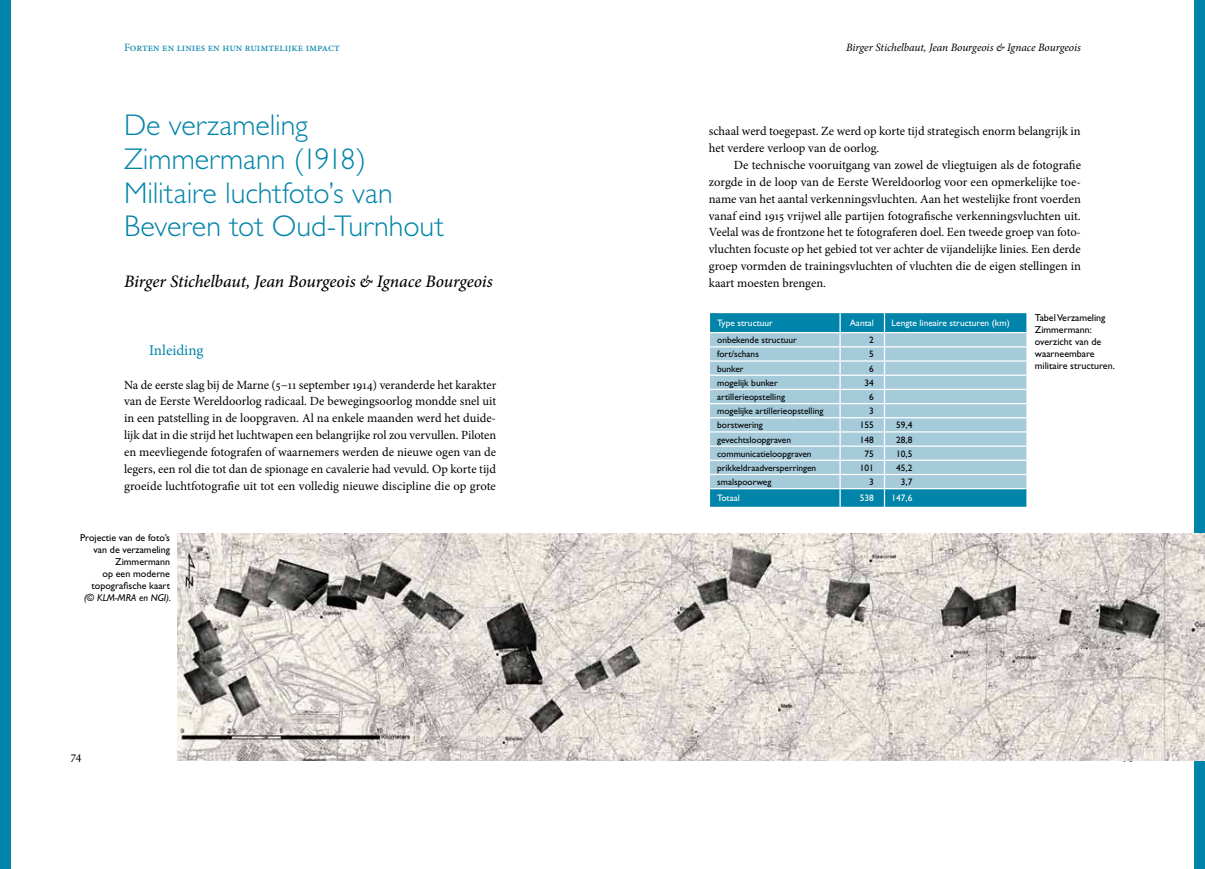
<style>
.page{position:relative;width:1205px;height:869px;background:#fff}
.page>*{position:absolute;margin:0;border:0;box-sizing:border-box;transform-origin:0 0}
.t1{font:300 30px/33.8px "Gill Sans";color:#0084a9}
.t2{font:italic 500 17.5px "Minion Pro";letter-spacing:-.005em;color:#000}
.t3{font:15px "Minion Pro";color:#0084a9}
.t4{font:12.5px/16.9px "Minion Pro";letter-spacing:-.005em;color:#000;text-align:justify}
.t5{font:italic 11.25px "Minion Pro";letter-spacing:-.005em;color:#000}
.t6{font:11.25px "Minion Pro";color:#0084a9}
.t7{font:10px/12px "Gill Sans";color:#000}
.t8{font:9.38px "Gill Sans";color:#000}
.t9{font:9.38px "Gill Sans";color:#fff}
.s1{font-style:italic}
</style>
<div class="page">
<div style="left:0;top:0;width:11px;height:868px;background:#0084a9"></div>
<div style="left:1194px;top:0;width:11px;height:868px;background:#0084a9"></div>
<svg style="left:710px;top:313px;width:316px;height:193px;background:#8ec2d3"></svg>
<hr style="left:710px;top:488px;width:130px;height:1px;background:#fff">
<hr style="left:840px;top:488px;width:44px;height:1px;background:#fff">
<hr style="left:884px;top:488px;width:142px;height:1px;background:#fff">
<img style="left:177px;top:533px;width:1028px;height:226px">
<p class="t6" style="left:124px;top:40px;width:217px">Forten en linies en hun ruimtelijke impact</p>
<p class="t1" style="left:124px;top:108px;width:321px">De verzameling<br>Zimmermann (1918)<br>Militaire luchtfoto’s van<br>Beveren tot Oud-Turnhout</p>
<p class="t2" style="left:124px;top:269px;width:370px">Birger Stichelbaut, Jean Bourgeois &amp; Ignace Bourgeois</p>
<p class="t3" style="left:149px;top:340px;width:56px">Inleiding</p>
<p class="t4" style="left:124px;top:376px;width:374px">Na de eerste slag bij de Marne (5−11 september 1914) veranderde het karakter van de Eerste Wereldoorlog radicaal. De bewegingsoorlog mondde snel uit in een patstelling in de loopgraven. Al na enkele maanden werd het duide&shy;lijk dat in die strijd het luchtwapen een belangrijke rol zou vervullen. Piloten en meevliegende fotografen of waarnemers werden de nieuwe ogen van de legers, een rol die tot dan de spionage en cavalerie had vevuld. Op korte tijd groeide luchtfotografie uit tot een volledig nieuwe discipline die op grote</p>
<p class="t7" style="left:80px;top:531px;width:92px;text-align:right">Projectie van de foto’s van de verzameling<br>Zimmermann<br>op een moderne topografische kaart <span class="s1">(© KLM-MRA en NGI).</span></p>
<p class="t4" style="left:71px;top:747px;width:12px">74</p>
<p class="t5" style="left:846px;top:39px;width:236px">Birger Stichelbaut, Jean Bourgeois &amp; Ignace Bourgeois</p>
<p class="t4" style="left:709px;top:123px;width:373px">schaal werd toegepast. Ze werd op korte tijd strategisch enorm belangrijk in</p>
<p class="t4" style="left:709px;top:140px;width:172px">het verdere verloop van de oorlog.</p>
<p class="t4" style="left:734px;top:156px;width:349px">De technische vooruitgang van zowel de vliegtuigen als de fotografie</p>
<p class="t4" style="left:709px;top:173px;width:374px">zorgde in de loop van de Eerste Wereldoorlog voor een opmerkelijke toe-</p>
<p class="t4" style="left:709px;top:190px;width:374px">name van het aantal verkenningsvluchten. Aan het westelijke front voerden</p>
<p class="t4" style="left:709px;top:207px;width:373px">vanaf eind 1915 vrijwel alle partijen fotografische verkenningsvluchten uit.</p>
<p class="t4" style="left:709px;top:224px;width:374px">Veelal was de frontzone het te fotograferen doel. Een tweede groep van foto-</p>
<p class="t4" style="left:709px;top:241px;width:373px">vluchten focuste op het gebied tot ver achter de vijandelijke linies. Een derde</p>
<p class="t4" style="left:709px;top:258px;width:374px">groep vormden de trainingsvluchten of vluchten die de eigen stellingen in</p>
<p class="t4" style="left:709px;top:275px;width:119px">kaart moesten brengen.</p>
<p class="t9" style="left:717px;top:318px;width:57px">Type structuur</p>
<p class="t9" style="left:850px;top:318px;width:26px">Aantal</p>
<p class="t9" style="left:891px;top:318px;width:120px">Lengte lineaire structuren (km)</p>
<p class="t8" style="left:717px;top:334px;width:81px">onbekende structuur</p>
<p class="t8" style="left:869px;top:334px;width:6px">2</p>
<p class="t8" style="left:717px;top:349px;width:43px">fort/schans</p>
<p class="t8" style="left:869px;top:349px;width:6px">5</p>
<p class="t8" style="left:717px;top:363px;width:28px">bunker</p>
<p class="t8" style="left:869px;top:363px;width:6px">6</p>
<p class="t8" style="left:717px;top:377px;width:62px">mogelijk bunker</p>
<p class="t8" style="left:864px;top:377px;width:11px">34</p>
<p class="t8" style="left:717px;top:391px;width:69px">artillerieopstelling</p>
<p class="t8" style="left:869px;top:391px;width:6px">6</p>
<p class="t8" style="left:717px;top:405px;width:108px">mogelijke artillerieopstelling</p>
<p class="t8" style="left:869px;top:405px;width:6px">3</p>
<p class="t8" style="left:717px;top:419px;width:47px">borstwering</p>
<p class="t8" style="left:860px;top:419px;width:16px">155</p>
<p class="t8" style="left:896px;top:419px;width:18px">59,4</p>
<p class="t8" style="left:717px;top:434px;width:75px">gevechtsloopgraven</p>
<p class="t8" style="left:860px;top:434px;width:16px">148</p>
<p class="t8" style="left:896px;top:434px;width:18px">28,8</p>
<p class="t8" style="left:717px;top:448px;width:96px">communicatieloopgraven</p>
<p class="t8" style="left:864px;top:448px;width:11px">75</p>
<p class="t8" style="left:896px;top:448px;width:18px">10,5</p>
<p class="t8" style="left:717px;top:462px;width:101px">prikkeldraadversperringen</p>
<p class="t8" style="left:860px;top:462px;width:16px">101</p>
<p class="t8" style="left:896px;top:462px;width:18px">45,2</p>
<p class="t8" style="left:717px;top:476px;width:56px">smalspoorweg</p>
<p class="t8" style="left:869px;top:476px;width:6px">3</p>
<p class="t8" style="left:901px;top:476px;width:13px">3,7</p>
<p class="t9" style="left:717px;top:492px;width:24px">Totaal</p>
<p class="t9" style="left:860px;top:492px;width:16px">538</p>
<p class="t9" style="left:891px;top:492px;width:22px">147,6</p>
<p class="t7" style="left:1035px;top:311px;width:81px">Tabel Verzameling<br>Zimmermann: overzicht van de waarneembare militaire structuren.</p>
<p class="t4" style="left:1123px;top:747px;width:12px">75</p>
</div>
